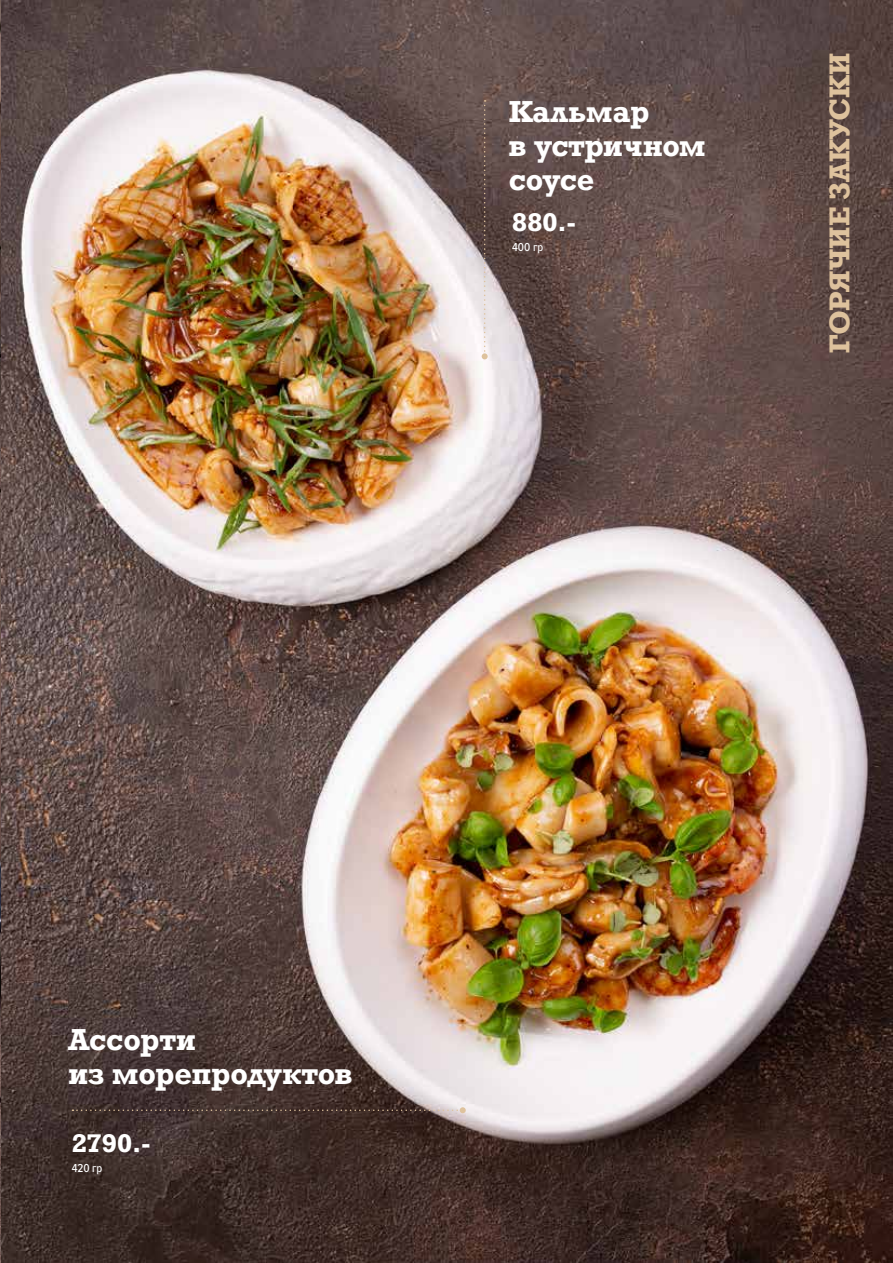
<style>
.page{position:relative;width:893px;height:1263px;background:#fff}
.page>*{position:absolute;margin:0;border:0;box-sizing:border-box;transform-origin:0 0}
.t1{font:700 28.5px/34.2px "Rockwell";letter-spacing:-.005em;color:#fff}
.t2{font:700 27px "Rockwell";letter-spacing:-.005em;color:#dec29d}
.t3{font:700 24px "Rockwell";color:#fff}
.t4{font:500 12px "Proxima Nova Cond";color:#fff}
</style>
<div class="page">
<img style="left:0;top:0;width:893px;height:1263px">
<hr style="left:0;top:0;width:1px;height:632px;background:#000">
<svg style="left:482px;top:100px;width:6px;height:259px"></svg>
<svg style="left:72px;top:1107px;width:394px;height:6px"></svg>
<p class="t1" style="left:509px;top:94px;width:199px">Кальмар<br>в устричном соусе</p>
<p class="t3" style="left:512px;top:207px;width:65px">880.-</p>
<p class="t4" style="left:512px;top:238px;width:33px">400 гр</p>
<p class="t2" style="left:822px;top:353px;width:301px;rotate:-90deg">ГОРЯЧИЕ ЗАКУСКИ</p>
<p class="t1" style="left:68px;top:1022px;width:286px">Ассорти<br>из морепродуктов</p>
<p class="t3" style="left:72px;top:1127px;width:80px">2790.-</p>
<p class="t4" style="left:72px;top:1159px;width:32px">420 гр</p>
</div>
